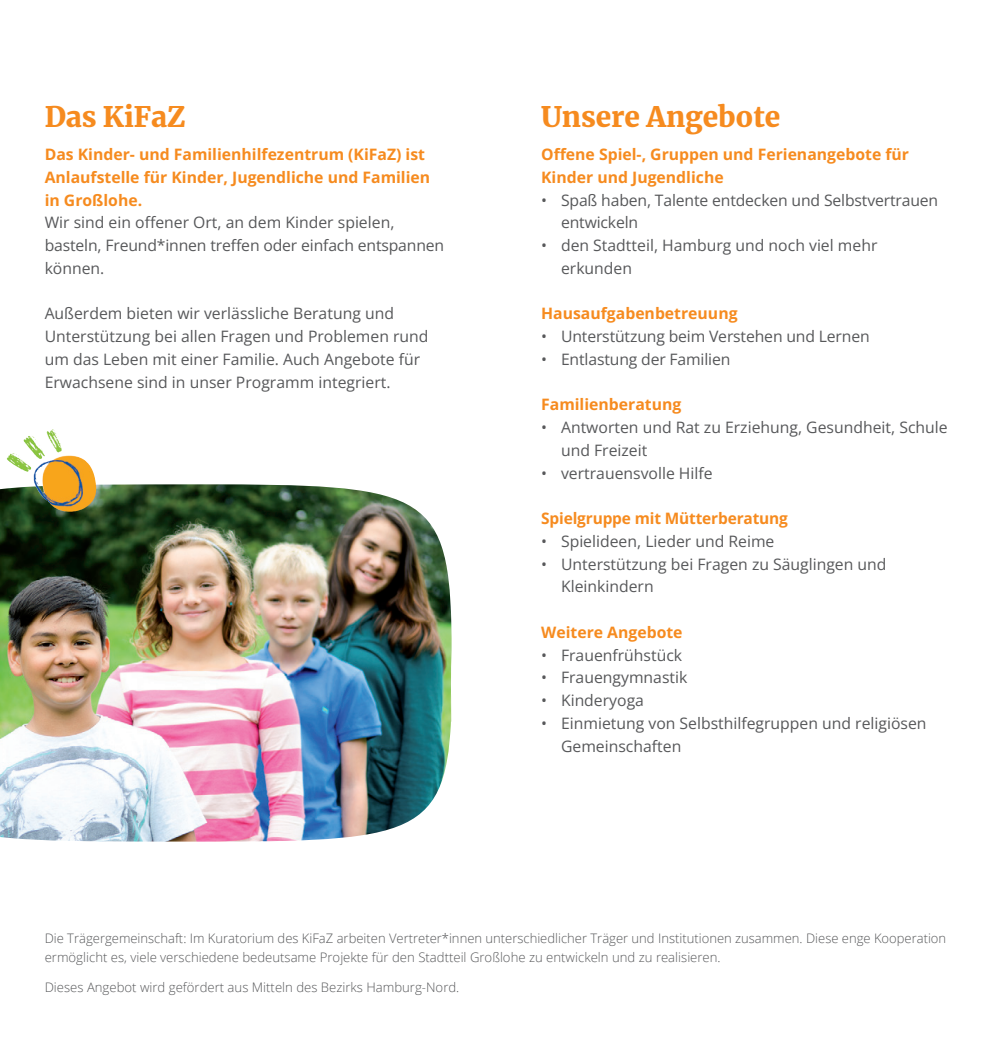
<style>
.page{position:relative;width:993px;height:1042px;background:#fff}
.page>*{position:absolute;margin:0;border:0;box-sizing:border-box;transform-origin:0 0}
.t1{font:900 28px "Merriweather";letter-spacing:-.005em;color:#f68b1f}
.Fließtext_Regular{font:15.75px/22.8px "Open Sans";color:#57585a}
.t2{font:700 15.75px/22.8px "Open Sans";color:#f68b1f}
.Bilduntschrift_light{font:300 13.12px/19.2px "Open Sans";color:#57585a}
</style>
<div class="page">
<img style="left:0;top:484px;width:452px;height:358px">
<img style="left:46px;top:429px;width:16px;height:24px">
<h3 class="t1" style="left:45px;top:97px;width:142px">Das KiFaZ</h3>
<h5 class="t2" style="left:45px;top:143px;width:387px">Das Kinder- und Familienhilfezentrum (KiFaZ) ist<br>Anlaufstelle für Kinder, Jugendliche und Familien in Großlohe.</h5>
<p class="Fließtext_Regular" style="left:45px;top:211px;width:401px">Wir sind ein offener Ort, an dem Kinder spielen, basteln, Freund*innen treffen oder einfach entspannen können.</p>
<p class="Fließtext_Regular" style="left:45px;top:302px;width:385px">Außerdem bieten wir verlässliche Beratung und Unterstützung bei allen Fragen und Problemen rund um das Leben mit einer Familie. Auch Angebote für Erwachsene sind in unser Programm integriert.</p>
<h3 class="t1" style="left:541px;top:97px;width:240px">Unsere Angebote</h3>
<h5 class="t2" style="left:541px;top:143px;width:369px">Offene Spiel-, Gruppen und Ferienangebote für<br>Kinder und Jugendliche</h5>
<p class="Fließtext_Regular" style="left:561px;top:188px;width:378px;text-indent:-20px">• Spaß haben, Talente entdecken und Selbstvertrauen entwickeln</p>
<p class="Fließtext_Regular" style="left:561px;top:234px;width:318px;text-indent:-20px">• den Stadtteil, Hamburg und noch viel mehr erkunden</p>
<h5 class="t2" style="left:541px;top:302px;width:198px">Hausaufgabenbetreuung</h5>
<p class="Fließtext_Regular" style="left:541px;top:325px;width:330px">• Unterstützung beim Verstehen und Lernen</p>
<p class="Fließtext_Regular" style="left:541px;top:347px;width:191px">• Entlastung der Familien</p>
<h5 class="t2" style="left:541px;top:393px;width:142px">Familienberatung</h5>
<p class="Fließtext_Regular" style="left:561px;top:416px;width:388px;text-indent:-20px">• Antworten und Rat zu Erziehung, Gesundheit, Schule und Freizeit</p>
<p class="Fließtext_Regular" style="left:541px;top:461px;width:173px">• vertrauensvolle Hilfe</p>
<h5 class="t2" style="left:541px;top:507px;width:248px">Spielgruppe mit Mütterberatung</h5>
<p class="Fließtext_Regular" style="left:541px;top:529px;width:235px">• Spielideen, Lieder und Reime</p>
<p class="Fließtext_Regular" style="left:561px;top:552px;width:327px;text-indent:-20px">• Unterstützung bei Fragen zu Säuglingen und<br>Kleinkindern</p>
<h5 class="t2" style="left:541px;top:620px;width:143px">Weitere Angebote</h5>
<p class="Fließtext_Regular" style="left:541px;top:643px;width:142px">• Frauenfrühstück</p>
<p class="Fließtext_Regular" style="left:541px;top:666px;width:148px">• Frauengymnastik</p>
<p class="Fließtext_Regular" style="left:541px;top:689px;width:104px">• Kinderyoga</p>
<p class="Fließtext_Regular" style="left:561px;top:711px;width:367px;text-indent:-20px">• Einmietung von Selbsthilfegruppen und religiösen<br>Gemeinschaften</p>
<p class="Bilduntschrift_light" style="left:45px;top:928px;width:902px">Die Trägergemeinschaft: Im Kuratorium des KiFaZ arbeiten Vertreter*innen unterschiedlicher Träger und Institutionen zusammen. Diese enge Kooperation ermöglicht es, viele verschiedene bedeutsame Projekte für den Stadtteil Großlohe zu entwickeln und zu realisieren.</p>
<p class="Bilduntschrift_light" style="left:45px;top:977px;width:416px">Dieses Angebot wird gefördert aus Mitteln des Bezirks Hamburg-Nord.</p>
</div>
